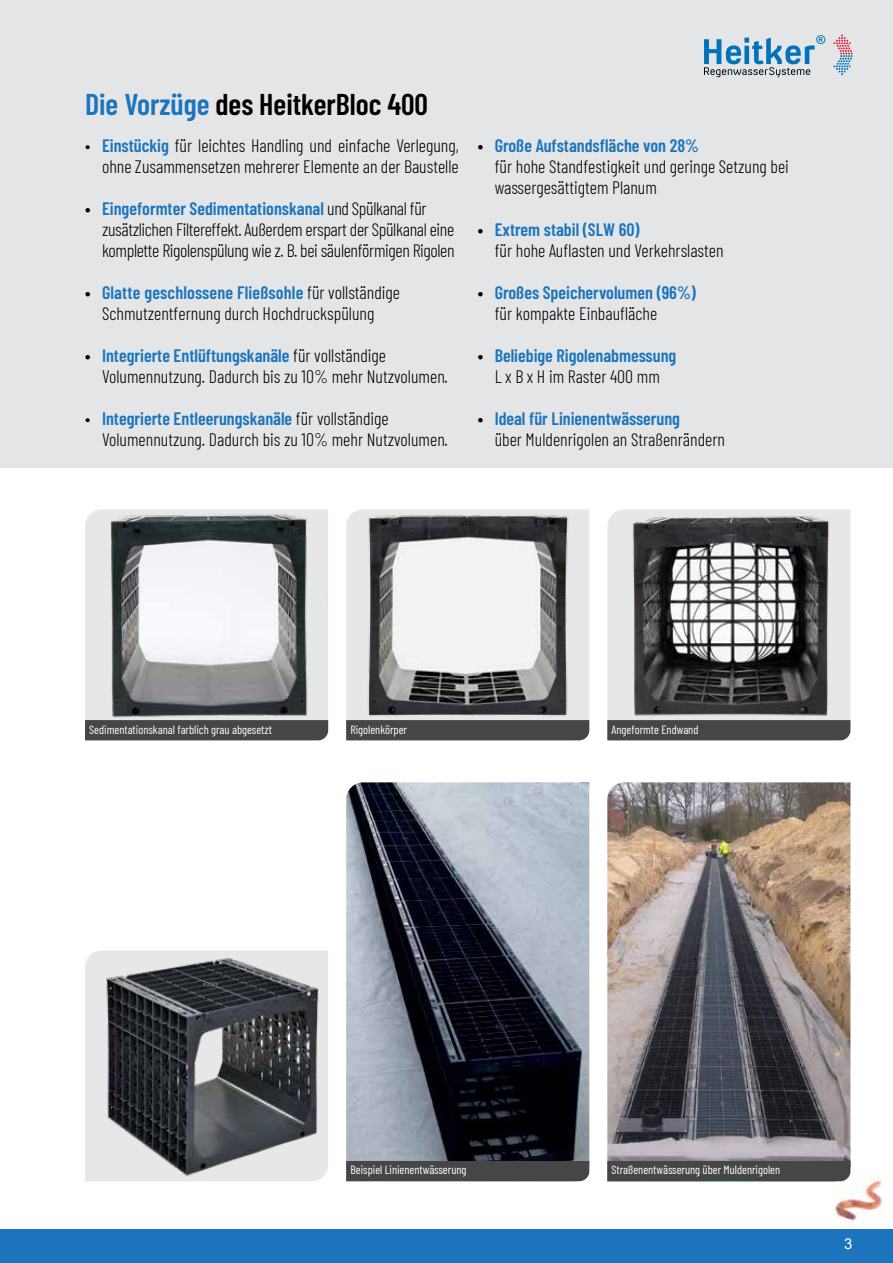
<style>
.page{position:relative;width:893px;height:1263px;background:#fff}
.page>*{position:absolute;margin:0;border:0;box-sizing:border-box;transform-origin:0 0}
.t1{font:600 30px "Barlow Condensed";color:#000}
.t2{font:300 18px/21px "Barlow Condensed";color:#000}
.t3{font:300 18px/21px "Barlow Condensed";letter-spacing:-.02em;color:#000}
.t4{font:600 18px/21px "Barlow Condensed";color:#1c75bc}
.t5{font:15px "Arial";color:#fff}
.t6{font:12px "Barlow Condensed";color:#fff}
.s1{color:#1c75bc}
.s2{font-weight:600;color:#1c75bc}
.s3{font-weight:600}
.s4{color:#000}
.s5{font-weight:300;color:#000}
</style>
<div class="page">
<div style="left:0;top:0;width:893px;height:467px;background:#e2e3e4"></div>
<svg style="left:704px;top:35px;width:121px;height:42px"></svg>
<svg style="left:833px;top:35px;width:20px;height:40px"></svg>
<img style="left:346px;top:782px;width:243px;height:379px">
<img style="left:346px;top:509px;width:243px;height:211px">
<img style="left:85px;top:509px;width:242px;height:211px">
<img style="left:609px;top:509px;width:241px;height:211px">
<img style="left:85px;top:950px;width:243px;height:231px">
<div style="left:346px;top:1161px;width:243px;height:20px;background:#464547"></div>
<div style="left:85px;top:720px;width:243px;height:20px;background:#464547"></div>
<div style="left:346px;top:720px;width:243px;height:20px;background:#464547"></div>
<div style="left:607px;top:720px;width:243px;height:20px;background:#464547"></div>
<div style="left:0;top:1229px;width:893px;height:34px;background:#1c75bc"></div>
<img style="left:835px;top:1172px;width:46px;height:53px">
<img style="left:607px;top:782px;width:243px;height:379px">
<div style="left:607px;top:1161px;width:243px;height:20px;background:#464547"></div>
<h1 class="t1" style="left:85px;top:83px;width:345px"><span class="s1">Die Vorzüge</span> des HeitkerBloc 400</h1>
<p class="t2" style="left:85px;top:134px;width:375px;text-align:right">• <span class="s2">Einstückig</span> für leichtes Handling und einfache Verlegung, ohne Zusammensetzen mehrerer Elemente an der Baustelle</p>
<p class="t3" style="left:102px;top:197px;width:354px;text-indent:-17px"><span class="s3">•</span> <span class="s2">Eingeformter Sedimentationskanal</span> und Spülkanal für zusätzlichen Filtereffekt. Außerdem erspart der Spülkanal eine komplette Rigolenspülung wie z. B. bei säulenförmigen Rigolen</p>
<p class="t2" style="left:85px;top:281px;width:317px;text-align:center"><span class="s3">•</span> <span class="s2">Glatte geschlossene Fließsohle</span> für vollständige<br>Schmutzentfernung durch Hochdruckspülung</p>
<p class="t2" style="left:102px;top:344px;width:347px;text-indent:-17px"><span class="s3">•</span> <span class="s2">Integrierte Entlüftungskanäle</span> für vollständige<br>Volumennutzung. Dadurch bis zu 10% mehr Nutzvolumen.</p>
<p class="t2" style="left:102px;top:407px;width:347px;text-indent:-17px">• <span class="s2">Integrierte Entleerungskanäle</span> für vollständige<br>Volumennutzung. Dadurch bis zu 10% mehr Nutzvolumen.</p>
<p class="t2" style="left:495px;top:134px;width:296px;text-indent:-17px"><span class="s3">•</span> <span class="s2">Große Aufstandsfläche von 28%<br></span>für hohe Standfestigkeit und geringe Setzung bei wassergesättigtem Planum</p>
<p class="t2" style="left:495px;top:218px;width:230px;text-indent:-17px"><span class="s3">•</span> <span class="s2">Extrem stabil (SLW 60)<br></span>für hohe Auflasten und Verkehrslasten</p>
<p class="t4" style="left:495px;top:281px;width:203px;text-indent:-17px"><span class="s4">•</span> Großes Speichervolumen (96%) <span class="s5">für kompakte Einbaufläche</span></p>
<p class="t4" style="left:478px;top:344px;width:200px;text-align:center"><span class="s4">•</span> Beliebige Rigolenabmessung<br><span class="s5">L x B x H im Raster 400 mm</span></p>
<p class="t2" style="left:495px;top:407px;width:232px;text-indent:-17px"><span class="s3">•</span> <span class="s2">Ideal für Linienentwässerung<br></span>über Muldenrigolen an Straßenrändern</p>
<p class="t6" style="left:89px;top:721px;width:184px">Sedimentationskanal farblich grau abgesetzt</p>
<p class="t6" style="left:350px;top:721px;width:58px">Rigolenkörper</p>
<p class="t6" style="left:612px;top:721px;width:88px">Angeformte Endwand</p>
<p class="t6" style="left:350px;top:1161px;width:118px">Beispiel Linienentwässerung</p>
<p class="t6" style="left:612px;top:1161px;width:170px">Straßenentwässerung über Muldenrigolen</p>
<p class="t5" style="left:844px;top:1233px;width:10px">3</p>
</div>
